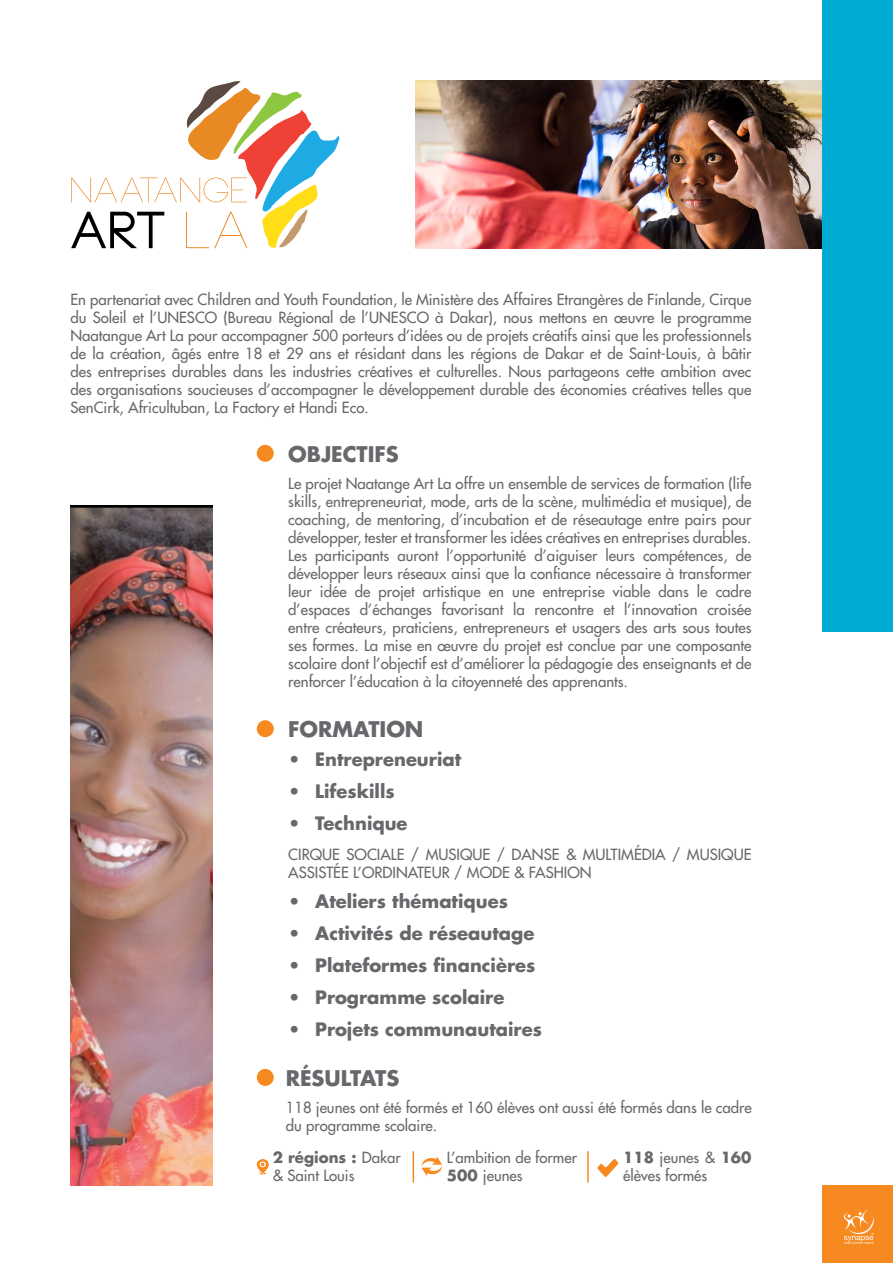
<style>
.page{position:relative;width:893px;height:1263px;background:#fff}
.page>*{position:absolute;margin:0;border:0;box-sizing:border-box;transform-origin:0 0}
.t1{font:700 21px "Futura LT";color:#67686b}
.t2{font:700 18px "Futura LT";color:#67686b}
.t3{font:15px/18px "Futura LT";color:#67686b}
.t4{font:700 2.4px "Helvetica Neue";color:#fff}
.s1{font-weight:700}
</style>
<div class="page">
<svg style="left:71px;top:81px;width:268px;height:167px"></svg>
<img style="left:415px;top:81px;width:407px;height:167px">
<img style="left:70px;top:506px;width:142px;height:679px">
<div style="left:257px;top:445px;width:17px;height:17px;background:#f6891f;border-radius:50%"></div>
<div style="left:257px;top:720px;width:17px;height:17px;background:#f6891f;border-radius:50%"></div>
<div style="left:257px;top:1069px;width:17px;height:17px;background:#f6891f;border-radius:50%"></div>
<div style="left:822px;top:0;width:70px;height:631px;background:#00acd4"></div>
<div style="left:822px;top:1185px;width:70px;height:78px;background:#f6891f"></div>
<svg style="left:844px;top:1209px;width:30px;height:35px"></svg>
<svg style="left:597px;top:1159px;width:21px;height:18px"></svg>
<svg style="left:421px;top:1156px;width:21px;height:20px"></svg>
<svg style="left:257px;top:1159px;width:12px;height:15px"></svg>
<hr style="left:413px;top:1151px;width:1px;height:31px;background:#f6891f">
<hr style="left:587px;top:1151px;width:2px;height:31px;background:#f6891f">
<p class="t3" style="left:70px;top:291px;width:683px;text-align:justify">En partenariat avec Children and Youth Foundation, le Ministère des Affaires Etrangères de Finlande, Cirque du Soleil et l’UNESCO (Bureau Régional de l’UNESCO à Dakar), nous mettons en œuvre le programme Naatangue Art La pour accompagner 500 porteurs d’idées ou de projets créatifs ainsi que les professionnels de la création, âgés entre 18 et 29 ans et résidant dans les régions de Dakar et de Saint-Louis, à bâtir des entreprises durables dans les industries créatives et culturelles. Nous partageons cette ambition avec des organisations soucieuses d’accompagner le développement durable des économies créatives telles que SenCirk, Africultuban, La Factory et Handi Eco.</p>
<h1 class="t1" style="left:288px;top:440px;width:112px">OBJECTIFS</h1>
<p class="t3" style="left:288px;top:474px;width:465px;text-align:justify">Le projet Naatange Art La offre un ensemble de services de formation (life skills, entrepreneuriat, mode, arts de la scène, multimédia et musique), de coaching, de mentoring, d’incubation et de réseautage entre pairs pour développer, tester et transformer les idées créatives en entreprises durables.<br>Les participants auront l’opportunité d’aiguiser leurs compétences, de développer leurs réseaux ainsi que la confiance nécessaire à transformer leur idée de projet artistique en une entreprise viable dans le cadre d’espaces d’échanges favorisant la rencontre et l’innovation croisée entre créateurs, praticiens, entrepreneurs et usagers des arts sous toutes ses formes. La mise en œuvre du projet est conclue par une composante scolaire dont l’objectif est d’améliorer la pédagogie des enseignants et de renforcer l’éducation à la citoyenneté des apprenants.</p>
<h1 class="t1" style="left:288px;top:715px;width:137px">FORMATION</h1>
<p class="t2" style="left:288px;top:748px;width:174px">• Entrepreneuriat</p>
<p class="t2" style="left:288px;top:780px;width:108px">• Lifeskills</p>
<p class="t2" style="left:288px;top:811px;width:121px">• Technique</p>
<p class="t3" style="left:288px;top:845px;width:70px">Cirque soc</p>
<p class="t3" style="left:377px;top:845px;width:13px">iale</p>
<p class="t3" style="left:411px;top:845px;width:121px">/ Musique / Danse</p>
<p class="t3" style="left:566px;top:845px;width:177px">&amp; Multimédia / Musique</p>
<p class="t3" style="left:288px;top:863px;width:85px">assistée l’ord</p>
<p class="t3" style="left:393px;top:863px;width:41px">inateur</p>
<p class="t3" style="left:454px;top:863px;width:37px">/ Mode</p>
<p class="t3" style="left:514px;top:863px;width:24px">&amp; fash</p>
<p class="t3" style="left:564px;top:863px;width:16px">ion</p>
<p class="t2" style="left:288px;top:890px;width:221px">• Ateliers thématiques</p>
<p class="t2" style="left:288px;top:922px;width:248px">• Activités de réseautage</p>
<p class="t2" style="left:288px;top:954px;width:249px">• Plateformes financières</p>
<p class="t2" style="left:288px;top:986px;width:218px">• Programme scolaire</p>
<p class="t2" style="left:288px;top:1018px;width:255px">• Projets communautaires</p>
<h1 class="t1" style="left:286px;top:1064px;width:68px">Résultats</h1>
<p class="t3" style="left:286px;top:1098px;width:467px">118 jeunes ont été formés et 160 élèves ont aussi été formés dans le cadre du programme scolaire.</p>
<p class="t3" style="left:273px;top:1148px;width:129px"><span class="s1">2 régions :</span> Dakar &amp; Saint Louis</p>
<p class="t3" style="left:447px;top:1149px;width:132px">L’ambition de former<br><span class="s1">500</span> jeunes</p>
<p class="t3" style="left:623px;top:1148px;width:130px"><span class="s1">118</span> jeunes &amp; <span class="s1">160 </span>élèves formés</p>
<p class="t4" style="left:872px;top:1233px;width:3px">®</p>
</div>
